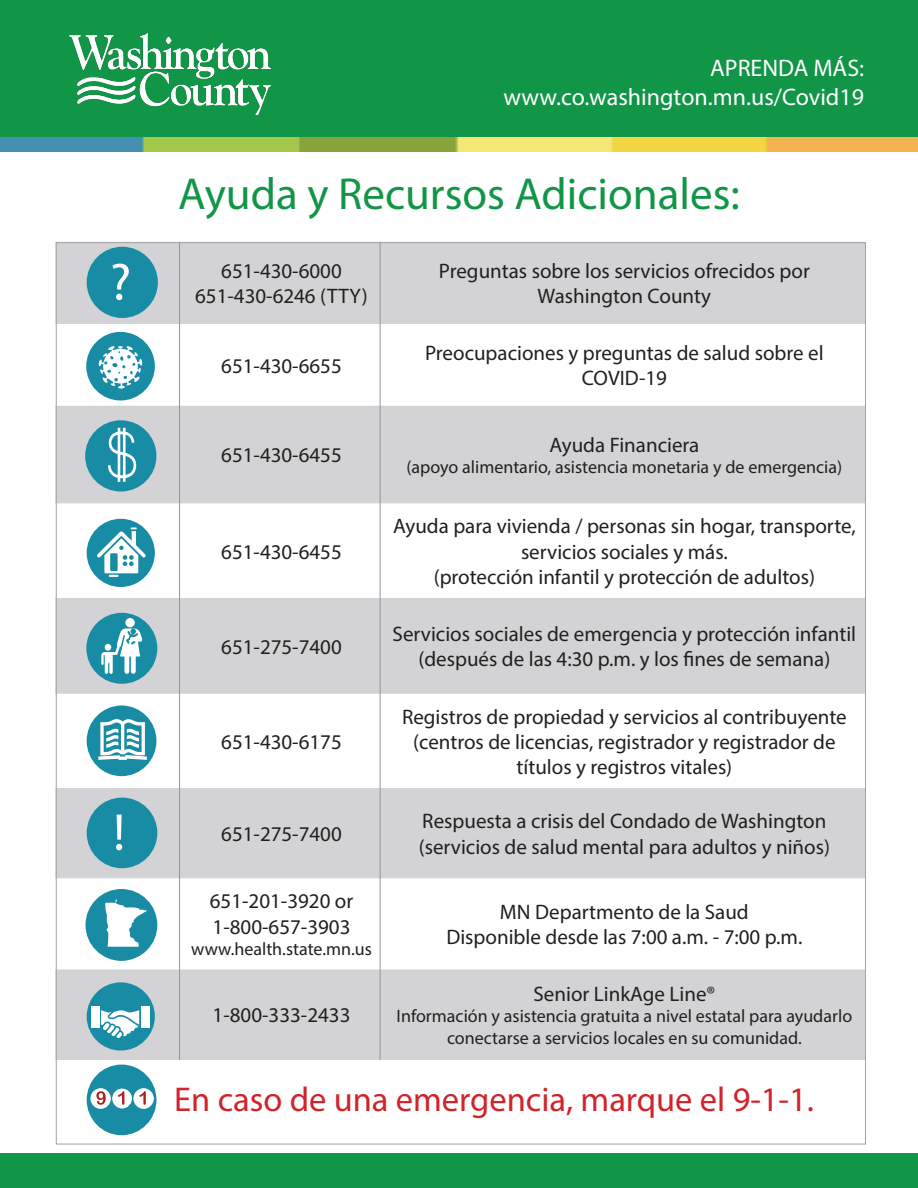
<style>
.page{position:relative;width:918px;height:1188px;background:#fff}
.page>*{position:absolute;margin:0;border:0;box-sizing:border-box;transform-origin:0 0}
.t1{font:52.65px "Myriad Pro";color:#fff}
.t2{font:52.2px "Myriad Pro";color:#fff}
.t3{font:45px "Myriad Pro";color:#119547}
.t4{font:34.5px "Myriad Pro";color:#d1232a}
.t5{font:24px "Myriad Pro";color:#fff}
.t6{font:21px/25.2px "Myriad Pro";color:#231f20;text-align:center}
.t7{font:18px "Myriad Pro";color:#231f20}
</style>
<div class="page">
<div style="left:0;top:1154px;width:918px;height:34px;background:#119547"></div>
<div style="left:55px;top:242px;width:809px;height:818px;background:#d3d3d5"></div>
<svg style="left:55px;top:324px;width:809px;height:645px"></svg>
<div style="left:0;top:0;width:918px;height:140px;background:#119547"></div>
<img style="left:0;top:137px;width:917px;height:14px">
<div style="left:86px;top:332px;width:69px;height:69px;background:#198ca5;border-radius:50%"></div>
<svg style="left:99px;top:346px;width:43px;height:43px"></svg>
<div style="left:86px;top:889px;width:71px;height:72px;background:#198ca5;border-radius:50%"></div>
<svg style="left:105px;top:899px;width:42px;height:48px"></svg>
<div style="left:87px;top:247px;width:71px;height:71px;background:#198ca5;border-radius:50%"></div>
<div style="left:85px;top:420px;width:71px;height:72px;background:#198ca5;border-radius:50%"></div>
<svg style="left:108px;top:428px;width:28px;height:54px"></svg>
<div style="left:87px;top:519px;width:68px;height:68px;background:#198ca5;border-radius:50%"></div>
<svg style="left:97px;top:528px;width:49px;height:49px"></svg>
<div style="left:86px;top:613px;width:71px;height:71px;background:#198ca5;border-radius:50%"></div>
<div style="left:125px;top:618px;width:10px;height:9px;background:#fff;border-radius:50%"></div>
<svg style="left:101px;top:628px;width:41px;height:46px"></svg>
<div style="left:87px;top:798px;width:70px;height:70px;background:#198ca5;border-radius:50%"></div>
<div style="left:87px;top:705px;width:69px;height:71px;background:#198ca5;border-radius:50%"></div>
<svg style="left:98px;top:719px;width:49px;height:41px"></svg>
<div style="left:87px;top:982px;width:68px;height:69px;background:#198ca5;border-radius:50%"></div>
<svg style="left:101px;top:1010px;width:38px;height:28px"></svg>
<div style="left:141px;top:1006px;width:9px;height:21px;background:#fff"></div>
<div style="left:91px;top:1006px;width:8px;height:21px;background:#fff"></div>
<div style="left:87px;top:1065px;width:69px;height:70px;background:#198ca5;border-radius:50%"></div>
<div style="left:91px;top:1089px;width:19px;height:19px;background:#fff;border-radius:50%"></div>
<div style="left:91px;top:1089px;width:19px;height:19px;border:1px solid #fff;border-radius:50%"></div>
<svg style="left:96px;top:1091px;width:10px;height:14px"></svg>
<div style="left:112px;top:1089px;width:20px;height:19px;background:#fff;border-radius:50%"></div>
<svg style="left:118px;top:1091px;width:6px;height:14px"></svg>
<div style="left:134px;top:1089px;width:19px;height:19px;background:#fff;border-radius:50%"></div>
<div style="left:134px;top:1089px;width:19px;height:19px;border:1px solid #fff;border-radius:50%"></div>
<svg style="left:139px;top:1091px;width:7px;height:14px"></svg>
<hr style="left:179px;top:242px;width:1px;height:818px;background:#939598">
<hr style="left:380px;top:242px;width:1px;height:818px;background:#939598">
<img style="left:69px;top:34px;width:202px;height:81px">
<h1 class="t1" style="left:110px;top:249px;width:23px">?</h1>
<h2 class="t2" style="left:113px;top:800px;width:14px">!</h2>
<p class="t5" style="left:710px;top:53px;width:155px">APRENDA MÁS:</p>
<p class="t5" style="left:504px;top:82px;width:362px">www.co.washington.mn.us/Covid19</p>
<p class="t3" style="left:178px;top:166px;width:563px">Ayuda y Recursos Adicionales:</p>
<p class="t6" style="left:221px;top:258px;width:122px">651-430-6000</p>
<p class="t6" style="left:195px;top:283px;width:174px">651-430-6246 (TTY)</p>
<p class="t6" style="left:221px;top:353px;width:122px">651-430-6655</p>
<p class="t6" style="left:439px;top:258px;width:372px">Preguntas sobre los servicios ofrecidos por<br>Washington County</p>
<p class="t6" style="left:425px;top:340px;width:400px">Preocupaciones y preguntas de salud sobre el<br>COVID-19</p>
<p class="t6" style="left:221px;top:442px;width:122px">651-430-6455</p>
<p class="t6" style="left:549px;top:432px;width:152px">Ayuda Financiera</p>
<p class="t7" style="left:407px;top:456px;width:437px">(apoyo alimentario, asistencia monetaria y de emergencia)</p>
<p class="t6" style="left:221px;top:539px;width:122px">651-430-6455</p>
<p class="t6" style="left:221px;top:634px;width:122px">651-275-7400</p>
<p class="t6" style="left:221px;top:729px;width:122px">651-430-6175</p>
<p class="t6" style="left:221px;top:821px;width:122px">651-275-7400</p>
<p class="t6" style="left:210px;top:888px;width:145px">651-201-3920 or</p>
<p class="t6" style="left:213px;top:914px;width:139px">1-800-657-3903</p>
<p class="t7" style="left:191px;top:938px;width:182px">www.health.state.mn.us</p>
<p class="t6" style="left:213px;top:1003px;width:139px">1-800-333-2433</p>
<p class="t6" style="left:393px;top:513px;width:464px">Ayuda para vivienda / personas sin hogar, transporte, servicios sociales y más.</p>
<p class="t6" style="left:434px;top:564px;width:383px">(protección infantil y protección de adultos)</p>
<p class="t6" style="left:393px;top:621px;width:465px">Servicios sociales de emergencia y protección infantil</p>
<p class="t6" style="left:418px;top:646px;width:413px">(después de las 4:30 p.m. y los fines de semana)</p>
<p class="t6" style="left:402px;top:704px;width:446px">Registros de propiedad y servicios al contribuyente</p>
<p class="t6" style="left:413px;top:729px;width:424px">(centros de licencias, registrador y registrador de títulos y registros vitales)</p>
<p class="t6" style="left:422px;top:808px;width:406px">Respuesta a crisis del Condado de Washington</p>
<p class="t6" style="left:419px;top:834px;width:413px">(servicios de salud mental para adultos y niños)</p>
<p class="t6" style="left:500px;top:899px;width:250px">MN Departmento de la Saud</p>
<p class="t6" style="left:446px;top:924px;width:358px">Disponible desde las 7:00 a.m. - 7:00 p.m.</p>
<p class="t6" style="left:533px;top:981px;width:183px">Senior LinkAge Line®</p>
<p class="t7" style="left:397px;top:1005px;width:457px">Información y asistencia gratuita a nivel estatal para ayudarlo</p>
<p class="t7" style="left:447px;top:1027px;width:356px">conectarse a servicios locales en su comunidad.</p>
<p class="t4" style="left:174px;top:1079px;width:641px">En caso de una emergencia, marque el 9-1-1.</p>
</div>
